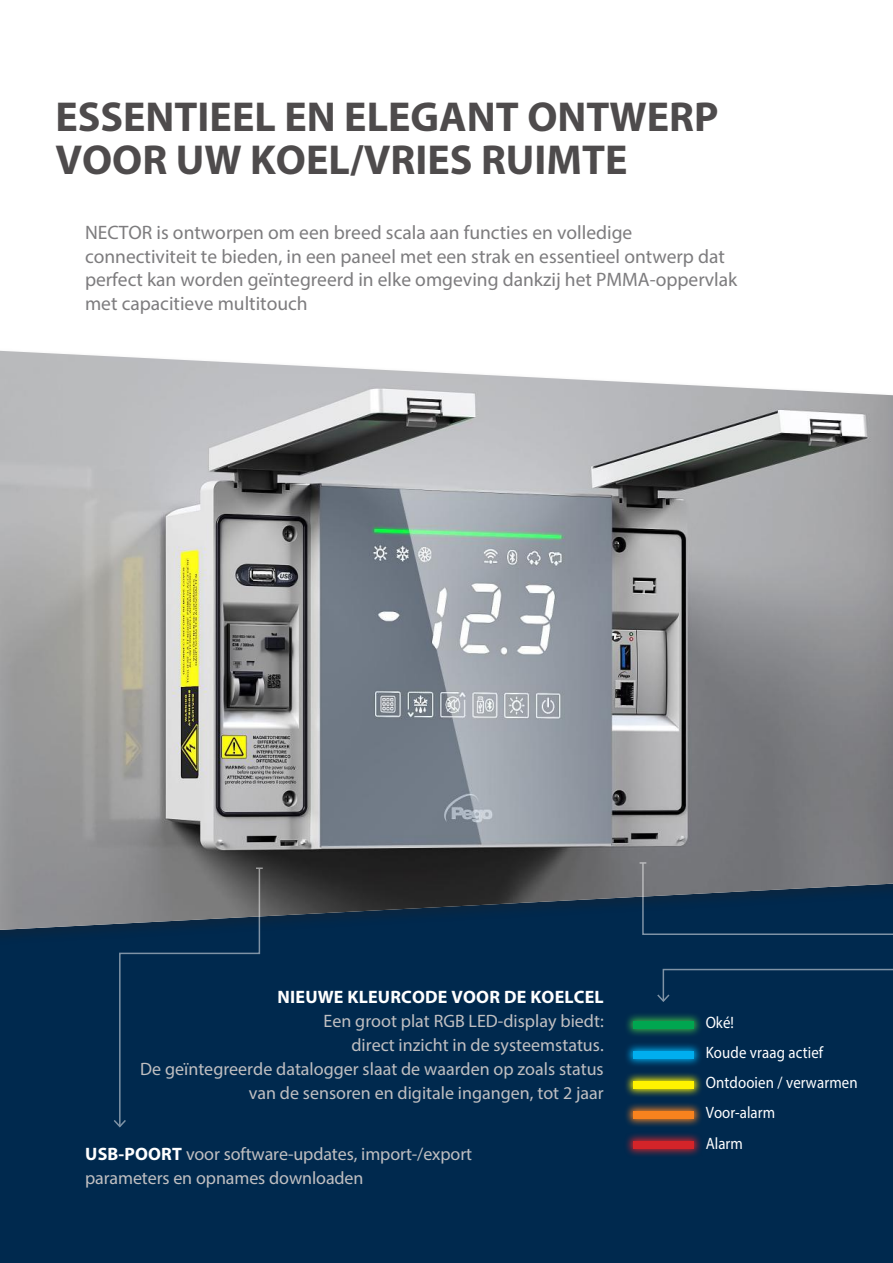
<style>
.page{position:relative;width:893px;height:1263px;background:#fff}
.page>*{position:absolute;margin:0;border:0;box-sizing:border-box;transform-origin:0 0}
.t1{font:700 42px/43px "Myriad Pro";color:#4e4b4c}
.t2{font:19.5px/23.5px "Myriad Pro";color:#7d7c7e}
.t3{font:18px/24px "Myriad Pro";color:#c0bfc1;text-align:right}
.t4{font:700 18px "Myriad Pro";letter-spacing:.01em;color:#fff}
.t5{font:16.5px/30.2px "Myriad Pro";letter-spacing:.01em;color:#fff;scale:.9 1}
.s1{font-weight:700;color:#fff}
</style>
<div class="page">
<div style="left:0;top:946px;width:893px;height:317px;background:#00294e"></div>
<div style="left:0;top:347px;width:893px;height:599px;background:#241f1f;opacity:.3"></div>
<img style="left:0;top:351px;width:893px;height:579px">
<svg style="left:623px;top:1011px;width:80px;height:27px"></svg>
<div style="left:633px;top:1021px;width:61px;height:7px;background:#00a650"></div>
<svg style="left:623px;top:1041px;width:80px;height:27px;background:#004772"></svg>
<div style="left:633px;top:1051px;width:61px;height:7px;background:#00aeef"></div>
<svg style="left:623px;top:1102px;width:80px;height:26px;background:#343b43"></svg>
<div style="left:633px;top:1111px;width:61px;height:8px;background:#f8821e"></div>
<svg style="left:623px;top:1072px;width:80px;height:26px;background:#3d593a"></svg>
<div style="left:633px;top:1081px;width:61px;height:7px;background:#fff300"></div>
<svg style="left:623px;top:1132px;width:80px;height:26px;background:#2c2745"></svg>
<div style="left:633px;top:1141px;width:61px;height:8px;background:#d42429"></div>
<svg style="left:656px;top:968px;width:237px;height:52px;background:#042d50"></svg>
<svg style="left:112px;top:867px;width:151px;height:261px;background:#1b3b58"></svg>
<svg style="left:640px;top:861px;width:253px;height:75px;background:#324a60"></svg>
<h1 class="t1" style="left:55px;top:94px;width:665px">ESSENTIEEL EN ELEGANT ONTWERP<br>VOOR UW KOEL/VRIES RUIMTE</h1>
<p class="t2" style="left:85px;top:221px;width:654px">NECTOR is ontworpen om een breed scala aan functies en volledige connectiviteit te bieden, in een paneel met een strak en essentieel ontwerp dat perfect kan worden geïntegreerd in elke omgeving dankzij het PMMA-oppervlak met capacitieve multitouch</p>
<p class="t4" style="left:278px;top:985px;width:328px">NIEUWE KLEURCODE VOOR DE KOELCEL</p>
<p class="t3" style="left:140px;top:1008px;width:465px">Een groot plat RGB LED-display biedt:<br>direct inzicht in de systeemstatus.<br>De geïntegreerde datalogger slaat de waarden op zoals status van de sensoren en digitale ingangen, tot 2 jaar</p>
<p class="t3" style="left:85px;top:1142px;width:389px;text-align:left"><span class="s1">USB-POORT</span> voor software-updates, import-/export parameters en opnames downloaden</p>
<p class="t5" style="left:706px;top:1007px;width:170px">Oké!<br>Koude vraag actief<br>Ontdooien / verwarmen<br>Voor-alarm<br>Alarm</p>
</div>
